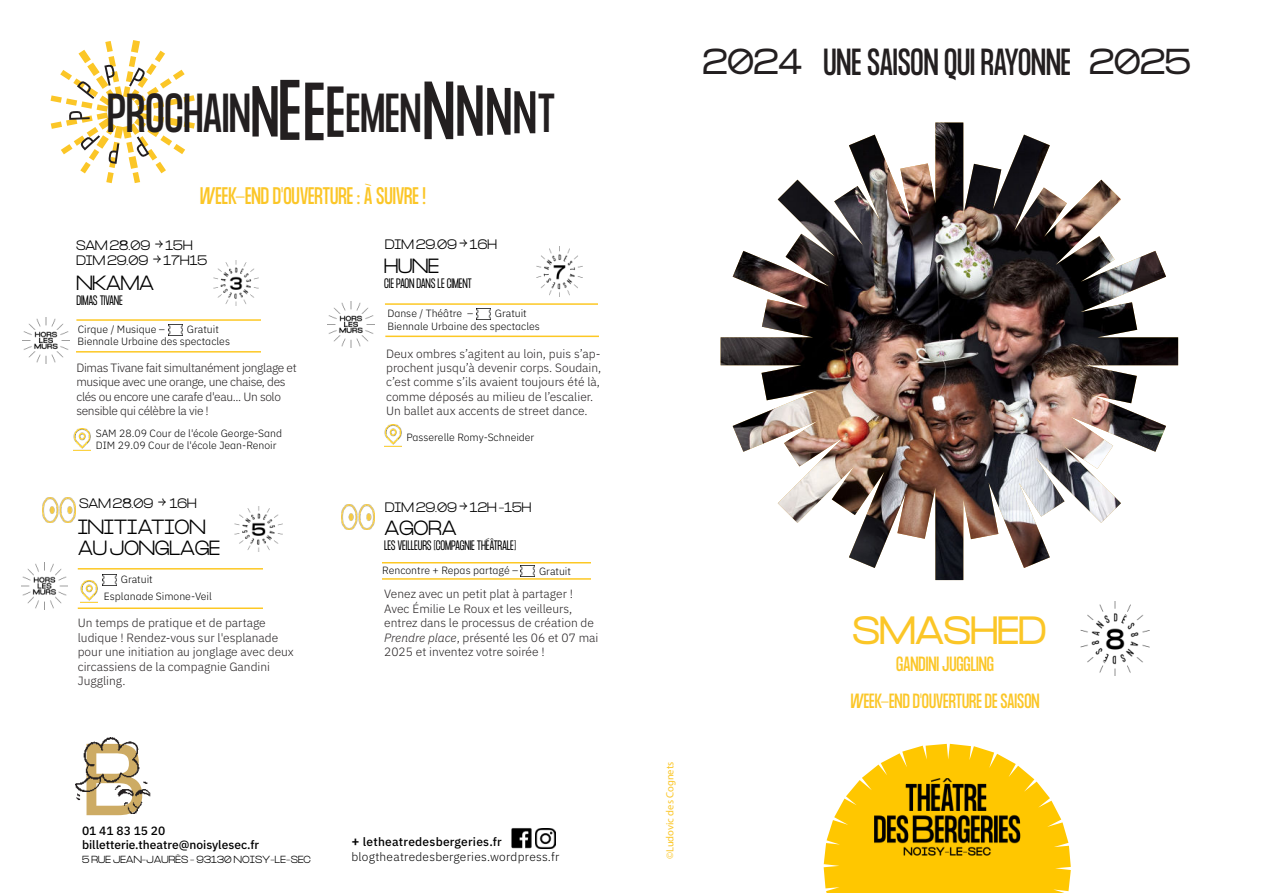
<style>
.page{position:relative;width:1263px;height:893px;background:#fff}
.page>*{position:absolute;margin:0;border:0;box-sizing:border-box;transform-origin:0 0}
.t1{font:48px "PP Formula Condensed";color:#231f20}
.t2{font:34.5px "PP Formula Condensed";color:#fbc627}
.t3{font:33px "PP Formula Condensed";color:#231f20}
.t4{font:21px "PP Formula Condensed";color:#fbc627}
.t5{font:18px "PP Formula Condensed";color:#fbc627}
.t6{font:300 18px/21.6px "PP Formula Condensed";letter-spacing:-.01em;color:#000}
.t7{font:300 12px/14.4px "IBM Plex Sans";color:#231f20}
.t8{font:300 12px/14.4px "IBM Plex Sans";letter-spacing:-.03em;color:#231f20}
.t9{font:300 12px "PP Formula Condensed";color:#000}
.t10{font:500 12px/14.4px "IBM Plex Sans";color:#000}
.t11{font:300 12px "IBM Plex Sans";letter-spacing:.02em;color:#000}
.t12{font:500 12px "IBM Plex Sans";letter-spacing:.02em;color:#000}
.t13{font:300 10.5px "IBM Plex Sans";color:#000}
.t14{font:10.5px "Myriad Pro";color:#fbc627}
.t15{font:300 9px "PP Formula Condensed";letter-spacing:.02em;color:#000}
.s1{font-size:63px}
.s2{font-size:75px}
.s3{font-size:72px}
.s4{font-size:58.5px}
.s5{font-size:52.5px}
.s6{font-size:18px}
.s7{font-style:italic}
.s8{font-weight:600;font-size:13.5px}
.s9{font-size:31.5px}
</style>
<div class="page">
<svg style="left:824px;top:744px;width:247px;height:149px"></svg>
<img style="left:848px;top:752px;width:198px;height:129px">
<svg style="left:87px;top:813px;width:50px;height:2px"></svg>
<img style="left:75px;top:737px;width:76px;height:76px">
<img style="left:511px;top:828px;width:21px;height:21px">
<img style="left:535px;top:828px;width:20px;height:21px">
<img style="left:1080px;top:602px;width:69px;height:74px">
<img style="left:721px;top:123px;width:457px;height:457px">
<img style="left:169px;top:325px;width:14px;height:10px">
<img style="left:43px;top:498px;width:32px;height:24px">
<img style="left:102px;top:574px;width:14px;height:11px">
<img style="left:476px;top:309px;width:14px;height:10px">
<svg style="left:51px;top:40px;width:144px;height:143px"></svg>
<img style="left:74px;top:428px;width:17px;height:22px">
<img style="left:214px;top:260px;width:45px;height:45px">
<img style="left:235px;top:506px;width:47px;height:46px">
<img style="left:536px;top:247px;width:47px;height:49px">
<hr style="left:76px;top:351px;width:184px;height:2px;background:#fdc824">
<hr style="left:76px;top:319px;width:185px;height:2px;background:#fdc824">
<hr style="left:78px;top:568px;width:184px;height:2px;background:#fdc824">
<hr style="left:78px;top:607px;width:184px;height:2px;background:#fdc824">
<hr style="left:385px;top:303px;width:213px;height:2px;background:#fdc824">
<hr style="left:385px;top:336px;width:213px;height:1px;background:#fdc824">
<img style="left:23px;top:317px;width:46px;height:47px">
<img style="left:21px;top:563px;width:47px;height:46px">
<img style="left:384px;top:425px;width:18px;height:21px">
<img style="left:328px;top:301px;width:46px;height:47px">
<img style="left:80px;top:581px;width:18px;height:21px">
<img style="left:342px;top:505px;width:32px;height:24px">
<hr style="left:382px;top:562px;width:208px;height:1px;background:#fdc824">
<hr style="left:382px;top:578px;width:208px;height:2px;background:#fdc824">
<img style="left:521px;top:565px;width:14px;height:11px">
<h1 class="t1" style="left:107px;top:87px;width:450px">PROCHAIN <span class="s1">N</span><span class="s2">E</span><span class="s3">E</span><span class="s1">E</span>EMEN <span class="s3">N</span><span class="s1">N</span><span class="s4">N</span><span class="s5">N</span>T</h1>
<h3 class="t4" style="left:200px;top:185px;width:227px">WEEK-END D'OUVERTURE : À SUIVRE !</h3>
<p class="t9" style="left:76px;top:238px;width:118px">SAM 28.09 <span class="s6">→</span> 15H</p>
<p class="t9" style="left:385px;top:237px;width:113px">DIM 29.09 <span class="s6">→</span> 16H</p>
<p class="t9" style="left:76px;top:254px;width:132px">DIM 29.09 <span class="s6">→</span> 17H15</p>
<h3 class="t6" style="left:76px;top:273px;width:80px">NKAMA</h3>
<p class="t9" style="left:76px;top:293px;width:48px">DIMAS TIVANE</p>
<p class="t13" style="left:78px;top:323px;width:89px">Cirque / Musique –</p>
<p class="t13" style="left:187px;top:323px;width:33px">Gratuit</p>
<p class="t13" style="left:77px;top:336px;width:154px">Biennale Urbaine des spectacles</p>
<p class="t8" style="left:76px;top:360px;width:222px">Dimas Tivane fait simultanément jonglage et musique avec une orange, une chaise, des clés ou encore une carafe d'eau... Un solo sensible qui célèbre la vie !</p>
<p class="t13" style="left:96px;top:427px;width:188px">SAM 28.09 Cour de l'école George-Sand</p>
<p class="t13" style="left:96px;top:440px;width:182px">DIM 29.09 Cour de l'école Jean-Renoir</p>
<p class="t9" style="left:79px;top:496px;width:119px">SAM 28.09 <span class="s6">→</span> 16H</p>
<h3 class="t6" style="left:78px;top:517px;width:144px">INITIATION<br>AU JONGLAGE</h3>
<p class="t13" style="left:121px;top:573px;width:33px">Gratuit</p>
<p class="t13" style="left:104px;top:590px;width:110px">Esplanade Simone-Veil</p>
<p class="t7" style="left:78px;top:616px;width:218px">Un temps de pratique et de partage ludique ! Rendez-vous sur l'esplanade pour une initiation au jonglage avec deux circassiens de la compagnie Gandini<br>Juggling.</p>
<h3 class="t6" style="left:384px;top:256px;width:56px">HUNE</h3>
<p class="t9" style="left:384px;top:276px;width:89px">CIE PAON DANS LE CIMENT</p>
<p class="t13" style="left:387px;top:307px;width:88px">Danse / Théâtre –</p>
<p class="t13" style="left:495px;top:307px;width:33px">Gratuit</p>
<p class="t13" style="left:387px;top:321px;width:154px">Biennale Urbaine des spectacles</p>
<p class="t7" style="left:386px;top:346px;width:217px">Deux ombres s’agitent au loin, puis s’ap&shy;prochent jusqu’à devenir corps. Soudain, c’est comme s’ils avaient toujours été là, comme déposés au milieu de l’escalier.<br>Un ballet aux accents de street dance.</p>
<p class="t13" style="left:406px;top:431px;width:129px">Passerelle Romy-Schneider</p>
<p class="t9" style="left:385px;top:500px;width:148px">DIM 29.09 <span class="s6">→</span> 12H -15H</p>
<h3 class="t6" style="left:384px;top:518px;width:74px">AGORA</h3>
<p class="t9" style="left:384px;top:539px;width:133px">LES VEILLEURS [COMPAGNIE THÉÂTRALE]</p>
<p class="t7" style="left:384px;top:587px;width:216px">Venez avec un petit plat à partager !<br>Avec Émilie Le Roux et les veilleurs, entrez dans le processus de création de <span class="s7">Prendre place</span>, présenté les 06 et 07 mai 2025 et inventez votre soirée !</p>
<p class="t13" style="left:382px;top:564px;width:138px">Rencontre + Repas partagé –</p>
<p class="t13" style="left:539px;top:565px;width:33px">Gratuit</p>
<p class="t10" style="left:82px;top:824px;width:179px">01 41 83 15 20 billetterie.theatre@noisylesec.fr</p>
<p class="t15" style="left:82px;top:855px;width:230px">5 RUE JEAN-JAURÈS - 93130 NOISY-LE-SEC</p>
<p class="t12" style="left:351px;top:837px;width:152px"><span class="s8">+</span> letheatredesbergeries.fr</p>
<p class="t11" style="left:351px;top:850px;width:209px">blogtheatredesbergeries.wordpress.fr</p>
<h3 class="t3" style="left:703px;top:44px;width:489px"><span class="s9">2024</span> UNE SAISON QUI RAYONNE <span class="s9">2025</span></h3>
<p class="t14" style="left:666px;top:859px;width:99px;rotate:-90deg">©Ludovic des Cognets</p>
<h2 class="t2" style="left:852px;top:611px;width:195px">SMASHED</h2>
<h3 class="t5" style="left:896px;top:654px;width:99px">GANDINI JUGGLING</h3>
<h3 class="t5" style="left:851px;top:692px;width:190px">WEEK-END D'OUVERTURE DE SAISON</h3>
</div>
